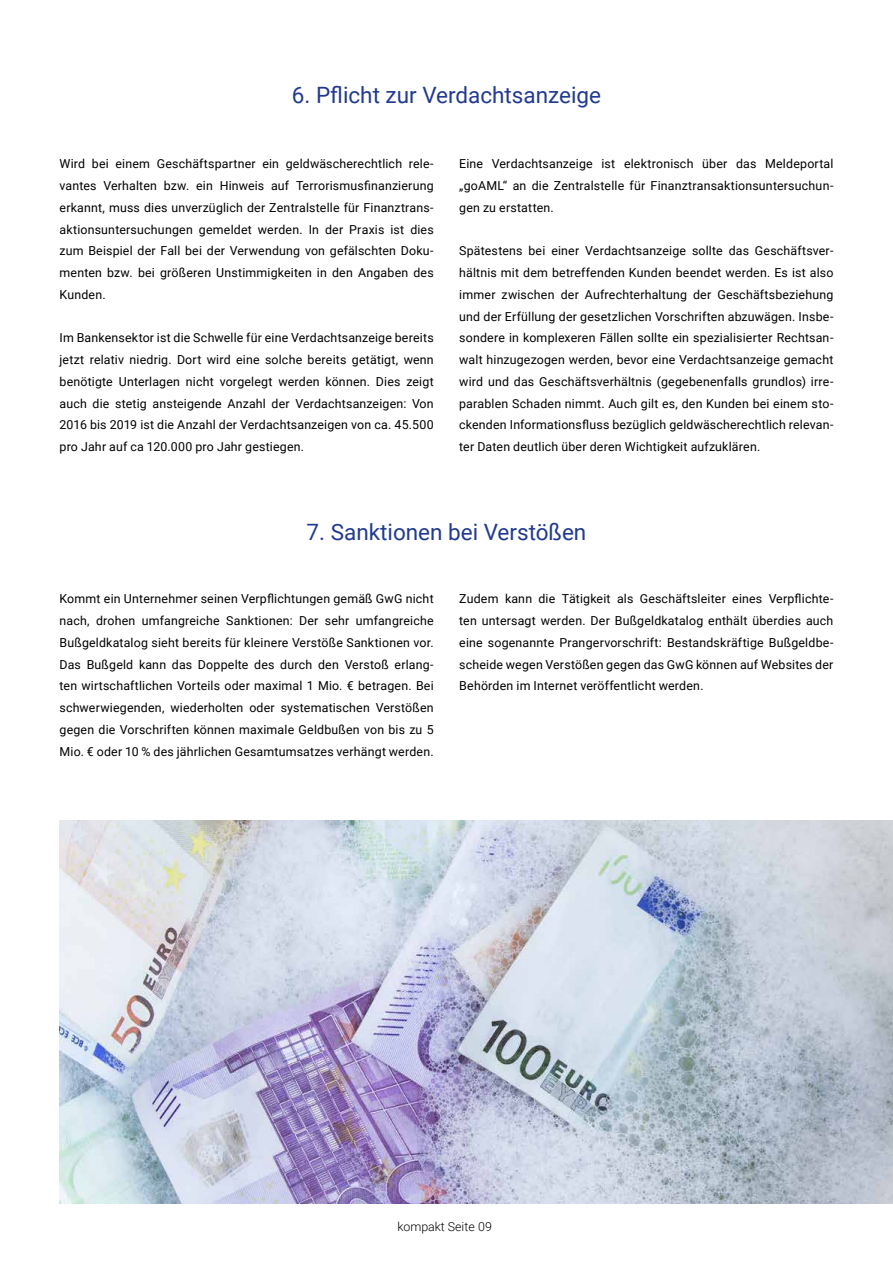
<style>
.page{position:relative;width:893px;height:1263px;background:#fff}
.page>*{position:absolute;margin:0;border:0;box-sizing:border-box;transform-origin:0 0}
.t1{font:22.5px "Roboto";color:#213a8f}
.t2{font:12.3px/21.8px "Roboto";letter-spacing:.015em;color:#000;text-align:justify}
.t3{font:300 12.3px "Roboto";color:#000}
</style>
<div class="page">
<img style="left:60px;top:821px;width:833px;height:382px">
<h1 class="t1" style="left:292px;top:80px;width:311px">6. Pflicht zur Verdachtsanzeige</h1>
<p class="t2" style="left:60px;top:153px;width:376px">Wird bei einem Geschäftspartner ein geldwäscherechtlich rele&shy;vantes Verhalten bzw. ein Hinweis auf Terrorismusfinanzierung erkannt, muss dies unverzüglich der Zentralstelle für Finanztrans&shy;aktionsuntersuchungen gemeldet werden. In der Praxis ist dies zum Beispiel der Fall bei der Verwendung von gefälschten Doku&shy;menten bzw. bei größeren Unstimmigkeiten in den Angaben des Kunden.</p>
<p class="t2" style="left:60px;top:327px;width:376px">Im Bankensektor ist die Schwelle für eine Verdachtsanzeige bereits jetzt relativ niedrig. Dort wird eine solche bereits getätigt, wenn benötigte Unterlagen nicht vorgelegt werden können. Dies zeigt auch die stetig ansteigende Anzahl der Verdachtsanzeigen: Von 2016 bis 2019 ist die Anzahl der Verdachtsanzeigen von ca. 45.500 pro Jahr auf ca 120.000 pro Jahr gestiegen.</p>
<p class="t2" style="left:459px;top:153px;width:376px">Eine Verdachtsanzeige ist elektronisch über das Meldeportal „goAML“ an die Zentralstelle für Finanztransaktionsuntersuchun&shy;gen zu erstatten.</p>
<p class="t2" style="left:459px;top:240px;width:376px">Spätestens bei einer Verdachtsanzeige sollte das Geschäftsver&shy;hältnis mit dem betreffenden Kunden beendet werden. Es ist also immer zwischen der Aufrechterhaltung der Geschäftsbeziehung und der Erfüllung der gesetzlichen Vorschriften abzuwägen. Insbe&shy;sondere in komplexeren Fällen sollte ein spezialisierter Rechtsan&shy;walt hinzugezogen werden, bevor eine Verdachtsanzeige gemacht wird und das Geschäftsverhältnis (gegebenenfalls grundlos) irre&shy;parablen Schaden nimmt. Auch gilt es, den Kunden bei einem sto&shy;ckenden Informationsfluss bezüglich geldwäscherechtlich relevan&shy;ter Daten deutlich über deren Wichtigkeit aufzuklären.</p>
<h1 class="t1" style="left:307px;top:517px;width:281px">7. Sanktionen bei Verstößen</h1>
<p class="t2" style="left:60px;top:588px;width:376px">Kommt ein Unternehmer seinen Verpflichtungen gemäß GwG nicht nach, drohen umfangreiche Sanktionen: Der sehr umfangreiche Bußgeldkatalog sieht bereits für kleinere Verstöße Sanktionen vor.<br>Das Bußgeld kann das Doppelte des durch den Verstoß erlang&shy;ten wirtschaftlichen Vorteils oder maximal 1 Mio. € betragen. Bei schwerwiegenden, wiederholten oder systematischen Verstößen gegen die Vorschriften können maximale Geldbußen von bis zu 5<br>Mio. € oder 10 % des jährlichen Gesamtumsatzes verhängt werden.</p>
<p class="t2" style="left:459px;top:588px;width:376px">Zudem kann die Tätigkeit als Geschäftsleiter eines Verpflichte&shy;ten untersagt werden. Der Bußgeldkatalog enthält überdies auch eine sogenannte Prangervorschrift: Bestandskräftige Bußgeldbe&shy;scheide wegen Verstößen gegen das GwG können auf Websites der Behörden im Internet veröffentlicht werden.</p>
<p class="t3" style="left:397px;top:1217px;width:96px">kompakt Seite 09</p>
</div>
